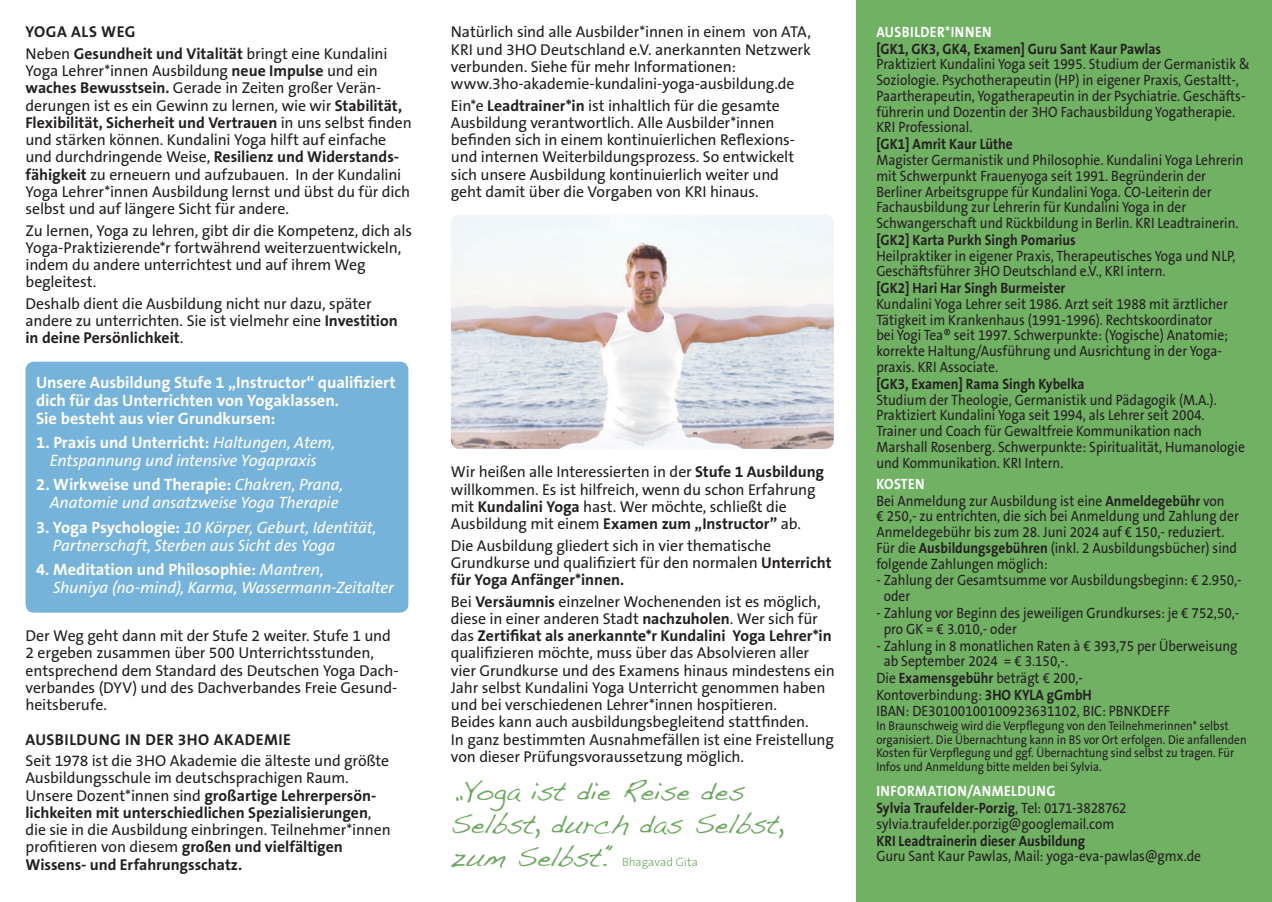
<style>
.page{position:relative;width:1272px;height:902px;background:#fff}
.page>*{position:absolute;margin:0;border:0;box-sizing:border-box;transform-origin:0 0}
.t1{font:27px/33px "Handwriting Dakota";letter-spacing:-.005em;color:#6ba85e}
.t2{font:700 16.5px/18px "The Sans B7";letter-spacing:-.005em;color:#fff}
.t3{font:italic 16.5px/18px "The Sans B5 Plain";letter-spacing:-.01em;color:#fff}
.t4{font:15.75px/17.2px "The Sans B5 Plain";letter-spacing:-.01em;color:#231f20}
.t5{font:700 15.75px/17.2px "The Sans B7";color:#231f20}
.t6{font:700 15.75px "The Sans B7";letter-spacing:.03em;color:#231f20}
.t7{font:700 15.75px "The Sans B7";letter-spacing:.025em;color:#231f20}
.t8{font:15px/15.8px "The Sans B5 Plain";color:#231f20;scale:.9 1}
.t9{font:700 15px/16.8px "The Sans B7";color:#231f20;scale:.9 1}
.t10{font:700 15px "The Sans B7";letter-spacing:.03em;color:#fff;scale:.9 1}
.t11{font:12.75px/13.5px "The Sans B5 Plain";color:#231f20;scale:.9 1}
.t12{font:300 12px "The Sans B3";color:#6ba85e}
.s1{font-family:"The Sans B7";font-weight:700}
.s2{font-family:"The Sans B5 Plain";font-weight:400}
.s3{font-family:"The Sans B5 Plain";font-weight:400;font-style:italic}
.s4{font-family:"The Sans B7";font-weight:700;font-style:normal}
.s5{color:#fff}
</style>
<div class="page">
<div style="left:855px;top:0;width:416px;height:901px;background:#71b164"></div>
<div style="left:26px;top:361px;width:382px;height:251px;background:#76b3db;border-radius:9px"></div>
<img style="left:451px;top:215px;width:382px;height:234px">
<p class="t7" style="left:25px;top:24px;width:111px">YOGA ALS WEG</p>
<p class="t4" style="left:25px;top:45px;width:378px">Neben <span class="s1">Gesundheit und Vitalität</span> bringt eine Kundalini Yoga Lehrer*innen Ausbildung <span class="s1">neue Impulse</span> und ein <span class="s1">waches Bewusstsein.</span> Gerade in Zeiten großer Verän&shy;derungen ist es ein Gewinn zu lernen, wie wir <span class="s1">Stabilität,</span></p>
<p class="t5" style="left:25px;top:114px;width:388px">Flexibilität, Sicherheit und Vertrauen <span class="s2">in uns selbst finden</span></p>
<p class="t4" style="left:25px;top:132px;width:362px">und stärken können. Kundalini Yoga hilft auf einfache</p>
<p class="t5" style="left:25px;top:149px;width:375px"><span class="s2">und durchdringende Weise,</span> Resilienz und Widerstands-</p>
<p class="t4" style="left:25px;top:166px;width:386px"><span class="s1">fähigkeit</span> zu erneuern und aufzubauen. In der Kundalini<br>Yoga Lehrer*innen Ausbildung lernst und übst du für dich selbst und auf längere Sicht für andere.</p>
<p class="t4" style="left:25px;top:222px;width:388px">Zu lernen, Yoga zu lehren, gibt dir die Kompetenz, dich als Yoga-Praktizierende*r fortwährend weiterzuentwickeln, indem du andere unterrichtest und auf ihrem Weg begleitest.</p>
<p class="t4" style="left:25px;top:295px;width:374px">Deshalb dient die Ausbildung nicht nur dazu, später andere zu unterrichten. Sie ist vielmehr eine <span class="s1">Investition</span></p>
<p class="t5" style="left:25px;top:330px;width:159px">in deine Persönlichkeit<span class="s2">.</span></p>
<p class="t2" style="left:36px;top:373px;width:361px">Unsere Ausbildung Stufe 1 „Instructor“ qualifiziert dich für das Unterrichten von Yogaklassen.<br>Sie besteht aus vier Grundkursen:</p>
<p class="t2" style="left:36px;top:434px;width:300px">1. Praxis und Unterricht: <span class="s3">Haltungen, Atem,</span></p>
<p class="t3" style="left:50px;top:452px;width:268px">Entspannung und intensive Yogapraxis</p>
<p class="t2" style="left:36px;top:476px;width:308px">2. Wirkweise und Therapie: <span class="s3">Chakren, Prana,</span></p>
<p class="t3" style="left:50px;top:494px;width:290px">Anatomie und ansatzweise Yoga Therapie</p>
<p class="t3" style="left:53px;top:518px;width:325px;text-indent:-17px"><span class="s4">3. Yoga Psychologie:</span> 10 Körper, Geburt, Identität,<br>Partnerschaft, Sterben aus Sicht des Yoga</p>
<p class="t2" style="left:36px;top:561px;width:289px">4. Meditation und Philosophie: <span class="s3">Mantren,</span></p>
<p class="t3" style="left:53px;top:579px;width:342px">Shuniya (no-mind), Karma, Wassermann-Zeitalter</p>
<p class="t4" style="left:25px;top:627px;width:375px">Der Weg geht dann mit der Stufe 2 weiter. Stufe 1 und 2 ergeben zusammen über 500 Unterrichtsstunden, entsprechend dem Standard des Deutschen Yoga Dach&shy;verbandes (DYV) und des Dachverbandes Freie Gesund&shy;heitsberufe.</p>
<p class="t6" style="left:25px;top:731px;width:130px">AUSBILDUNG in der</p>
<p class="t5" style="left:178px;top:731px;width:57px">3HO Akade</p>
<p class="t5" style="left:264px;top:731px;width:21px">mie</p>
<p class="t4" style="left:25px;top:752px;width:365px">Seit 1978 ist die 3HO Akademie die älteste und größte<br>Ausbildungsschule im deutschsprachigen Raum.</p>
<p class="t5" style="left:25px;top:787px;width:352px"><span class="s2">Unsere Dozent*innen sind</span> großartige Lehrerpersön&shy;lichkeiten mit unterschiedlichen Spezialisierungen<span class="s2">,</span></p>
<p class="t4" style="left:25px;top:821px;width:367px">die sie in die Ausbildung einbringen. Teilnehmer*innen</p>
<p class="t5" style="left:25px;top:838px;width:319px"><span class="s2">profitieren von diesem</span> großen und vielfältigen<br>Wissens- und Erfahrungsschatz.</p>
<p class="t4" style="left:451px;top:24px;width:361px">Natürlich sind alle Ausbilder*innen in einem von ATA, KRI und 3HO Deutschland e.V. anerkannten Netzwerk verbunden. Siehe für mehr Informationen: www.3ho-akademie-kundalini-yoga-ausbildung.de</p>
<p class="t4" style="left:451px;top:97px;width:345px">Ein*e <span class="s1">Leadtrainer*in</span> ist inhaltlich für die gesamte Ausbildung verantwortlich. Alle Ausbilder*innen befinden sich in einem kontinuierlichen Reflexions&shy;und internen Weiterbildungsprozess. So entwickelt sich unsere Ausbildung kontinuierlich weiter und geht damit über die Vorgaben von KRI hinaus.</p>
<p class="t4" style="left:451px;top:464px;width:375px">Wir heißen alle Interessierten in der <span class="s1">Stufe 1 Ausbildung </span>willkommen. Es ist hilfreich, wenn du schon Erfahrung mit <span class="s1">Kundalini Yoga</span> hast. Wer möchte, schließt die Ausbildung mit einem <span class="s1">Examen zum „Instructor”</span> ab.</p>
<p class="t4" style="left:451px;top:537px;width:382px">Die Ausbildung gliedert sich in vier thematische<br>Grundkurse und qualifiziert für den normalen <span class="s1">Unterricht</span></p>
<p class="t5" style="left:451px;top:571px;width:175px">für Yoga Anfänger*innen.</p>
<p class="t4" style="left:451px;top:593px;width:371px">Bei <span class="s1">Versäumnis</span> einzelner Wochenenden ist es möglich, diese in einer anderen Stadt <span class="s1">nachzuholen</span>. Wer sich für</p>
<p class="t5" style="left:451px;top:627px;width:382px"><span class="s2">das</span> Zertifikat als anerkannte*r Kundalini Yoga Lehrer*in</p>
<p class="t4" style="left:451px;top:645px;width:385px">qualifizieren möchte, muss über das Absolvieren aller vier Grundkurse und des Examens hinaus mindestens ein Jahr selbst Kundalini Yoga Unterricht genommen haben und bei verschiedenen Lehrer*innen hospitieren.<br>Beides kann auch ausbildungsbegleitend stattfinden.<br>In ganz bestimmten Ausnahmefällen ist eine Freistellung von dieser Prüfungsvoraussetzung möglich.</p>
<h1 class="t1" style="left:451px;top:774px;width:334px">„Yoga ist die Reise des<br>Selbst, durch das Selbst, zum Selbst.“</h1>
<p class="t12" style="left:622px;top:856px;width:77px">Bhagavad Gita</p>
<p class="t10" style="left:876px;top:24px;width:130px">AUSBILDER*i NNEN</p>
<p class="t9" style="left:876px;top:41px;width:318px">[GK1, GK3, GK4, Examen] Guru Sant Kaur Pawlas</p>
<p class="t8" style="left:876px;top:57px;width:416px">Praktiziert Kundalini Yoga seit 1995. Studium der Germanistik &amp; Soziologie. Psychotherapeutin (HP) in eigener Praxis, Gestaltt-, Paartherapeutin, Yogatherapeutin in der Psychiatrie. Geschäfts&shy;führerin und Dozentin der 3HO Fachausbildung Yogatherapie.<br>KRI Professional.</p>
<p class="t9" style="left:876px;top:136px;width:153px">[GK1] Amrit Kaur Lüthe</p>
<p class="t8" style="left:876px;top:152px;width:409px">Magister Germanistik und Philosophie. Kundalini Yoga Lehrerin mit Schwerpunkt Frauenyoga seit 1991. Begründerin der Berliner Arbeitsgruppe für Kundalini Yoga. CO-Leiterin der Fachausbildung zur Lehrerin für Kundalini Yoga in der Schwangerschaft und Rückbildung in Berlin. KRI Leadtrainerin.</p>
<p class="t9" style="left:876px;top:232px;width:223px">[GK2] Karta Purkh Singh Pomarius</p>
<p class="t8" style="left:876px;top:248px;width:401px">Heilpraktiker in eigener Praxis, Therapeutisches Yoga und NLP,<br>Geschäftsführer 3HO Deutschland e.V., KRI intern.</p>
<p class="t9" style="left:876px;top:280px;width:211px">[GK2] Hari Har Singh Burmeister</p>
<p class="t8" style="left:876px;top:296px;width:392px">Kundalini Yoga Lehrer seit 1986. Arzt seit 1988 mit ärztlicher Tätigkeit im Krankenhaus (1991-1996). Rechtskoordinator bei Yogi Tea® seit 1997. Schwerpunkte: (Yogische) Anatomie; korrekte Haltung/Ausführung und Ausrichtung in der Yoga&shy;praxis. KRI Associate.</p>
<p class="t9" style="left:876px;top:376px;width:233px">[GK3, Examen] Rama Singh Kybelka</p>
<p class="t8" style="left:876px;top:392px;width:411px">Studium der Theologie, Germanistik und Pädagogik (M.A.).<br>Praktiziert Kundalini Yoga seit 1994, als Lehrer seit 2004.<br>Trainer und Coach für Gewaltfreie Kommunikation nach Marshall Rosenberg. Schwerpunkte: Spiritualität, Humanologie und Kommunikation. KRI Intern.</p>
<p class="t10" style="left:876px;top:475px;width:45px">Kosten</p>
<p class="t8" style="left:876px;top:493px;width:404px">Bei Anmeldung zur Ausbildung ist eine <span class="s1">Anmeldegebühr</span> von<br>€ 250,- zu entrichten, die sich bei Anmeldung und Zahlung der Anmeldegebühr bis zum 28. Juni 2024 auf € 150,- reduziert.<br>Für die <span class="s1">Ausbildungsgebühren</span> (inkl. 2 Ausbildungsbücher) sind folgende Zahlungen möglich:</p>
<p class="t8" style="left:883px;top:573px;width:399px;text-indent:-7px">- Zahlung der Gesamtsumme vor Ausbildungsbeginn: € 2.950,- oder</p>
<p class="t8" style="left:883px;top:605px;width:396px;text-indent:-7px">- Zahlung vor Beginn des jeweiligen Grundkurses: je € 752,50,- pro GK = € 3.010,- oder</p>
<p class="t8" style="left:876px;top:638px;width:403px">- Zahlung in 8 monatlichen Raten à € 393,75 per Überweisung</p>
<p class="t8" style="left:883px;top:654px;width:206px">ab September 2024 = € 3.150,-.</p>
<p class="t8" style="left:876px;top:670px;width:231px">Die <span class="s1">Examensgebühr</span> beträgt € 200,-</p>
<p class="t8" style="left:876px;top:687px;width:241px">Kontoverbindung: <span class="s1">3HO KYLA gGmbH</span></p>
<p class="t8" style="left:876px;top:703px;width:328px">IBAN: DE30100100100923631102, BIC: PBNKDEFF</p>
<p class="t11" style="left:876px;top:719px;width:413px">In Braunschweig wird die Verpflegung von den Teilnehmerinnen* selbst organisiert. Die Übernachtung kann in BS vor Ort erfolgen. Die anfallenden Kosten für Verpflegung und ggf. Übernachtung sind selbst zu tragen. Für Infos und Anmeldung bitte melden bei Sylvia.</p>
<p class="t9" style="left:876px;top:783px;width:279px"><span class="s5">Information/Anmeldung<br></span>Sylvia Traufelder-Porzig<span class="s2">, Tel: 0171-3828762</span></p>
<p class="t8" style="left:876px;top:816px;width:266px">sylvia.traufelder.porzig@googlemail.com</p>
<p class="t9" style="left:876px;top:832px;width:233px">KRI Leadtrainerin dieser Ausbildung</p>
<p class="t8" style="left:876px;top:848px;width:362px">Guru Sant Kaur Pawlas, Mail: yoga-eva-pawlas@gmx.de</p>
</div>
